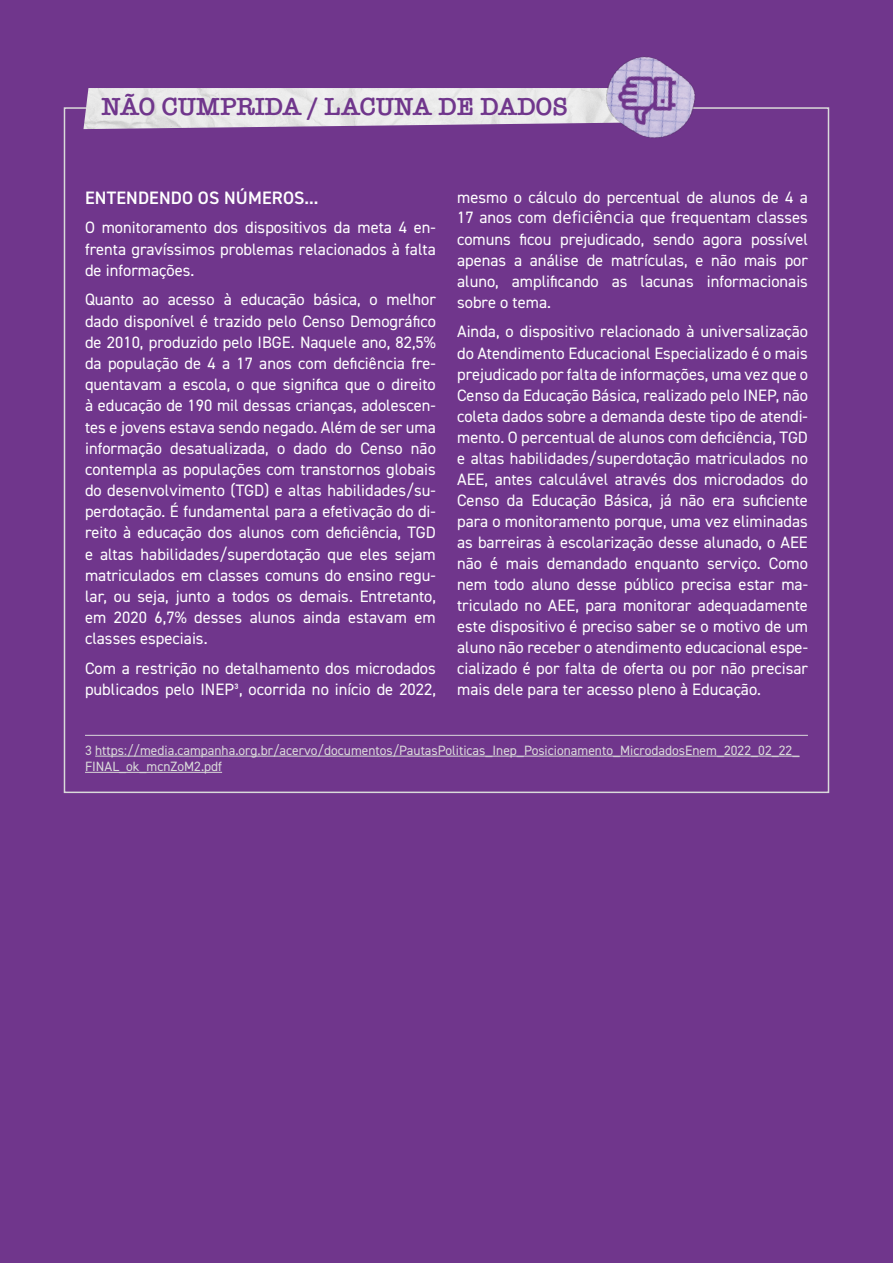
<style>
.page{position:relative;width:893px;height:1263px;background:#70368c}
.page>*{position:absolute;margin:0;border:0;box-sizing:border-box;transform-origin:0 0}
.t1{font:600 25.5px "American Typewriter";color:#70368c}
.t2{font:600 18px "DIN2014";letter-spacing:.01em;color:#fff}
.t3{font:16.5px/21px "DIN2014";color:#fff;text-align:justify}
.t4{font:13.5px/16.2px "DIN2014";color:#dadada}
.s1{font-family:"Open Sans"}
</style>
<div class="page">
<hr style="left:85px;top:735px;width:723px;height:1px;background:#dadada">
<hr style="left:95px;top:756px;width:704px;height:1px;background:#dadada">
<hr style="left:85px;top:772px;width:137px;height:1px;background:#dadada">
<img style="left:83px;top:88px;width:509px;height:41px">
<img style="left:592px;top:56px;width:118px;height:82px">
<h1 class="t1" style="left:102px;top:87px;width:468px">NÃO CUMPRIDA / LACUNA DE DADOS</h1>
<p class="t2" style="left:85px;top:186px;width:235px">ENTENDENDO OS NÚMEROS...</p>
<p class="t3" style="left:85px;top:217px;width:352px">O monitoramento dos dispositivos da meta 4 en&shy;frenta gravíssimos problemas relacionados à falta de informações.</p>
<p class="t3" style="left:85px;top:289px;width:352px">Quanto ao acesso à educação básica, o melhor dado disponível é trazido pelo Censo Demográfico de 2010, produzido pelo IBGE. Naquele ano, 82,5% da população de 4 a 17 anos com deficiência fre&shy;quentavam a escola, o que significa que o direito à educação de 190 mil dessas crianças, adolescen&shy;tes e jovens estava sendo negado. Além de ser uma informação desatualizada, o dado do Censo não contempla as populações com transtornos globais do desenvolvimento (TGD) e altas habilidades/su&shy;perdotação. É fundamental para a efetivação do di&shy;reito à educação dos alunos com deficiência, TGD e altas habilidades/superdotação que eles sejam matriculados em classes comuns do ensino regu&shy;lar, ou seja, junto a todos os demais. Entretanto, em 2020 6,7% desses alunos ainda estavam em classes especiais.</p>
<p class="t3" style="left:85px;top:657px;width:352px">Com a restrição no detalhamento dos microdados publicados pelo INEP³, ocorrida no início de 2022,</p>
<p class="t3" style="left:457px;top:186px;width:352px">mesmo o cálculo do percentual de alunos de 4 a 17 anos com <span class="s1">deficiência</span> que frequentam classes comuns ficou prejudicado, sendo agora possível apenas a análise de matrículas, e não mais por aluno, amplificando as lacunas informacionais sobre o tema.</p>
<p class="t3" style="left:457px;top:321px;width:352px">Ainda, o dispositivo relacionado à universalização do Atendimento Educacional Especializado é o mais prejudicado por falta de informações, uma vez que o Censo da Educação Básica, realizado pelo INEP, não coleta dados sobre a demanda deste tipo de atendi&shy;mento. O percentual de alunos com deficiência, TGD e altas habilidades/superdotação matriculados no AEE, antes calculável através dos microdados do Censo da Educação Básica, já não era suficiente para o monitoramento porque, uma vez eliminadas as barreiras à escolarização desse alunado, o AEE não é mais demandado enquanto serviço. Como nem todo aluno desse público precisa estar ma&shy;triculado no AEE, para monitorar adequadamente este dispositivo é preciso saber se o motivo de um aluno não receber o atendimento educacional espe&shy;cializado é por falta de oferta ou por não precisar mais dele para ter acesso pleno à Educação.</p>
<p class="t4" style="left:85px;top:742px;width:716px">3 https://media.campanha.org.br/acervo/documentos/PautasPoliticas_Inep_Posicionamento_MicrodadosEnem_2022_02_22_<br>FINAL_ok_mcnZoM2.pdf</p>
</div>
